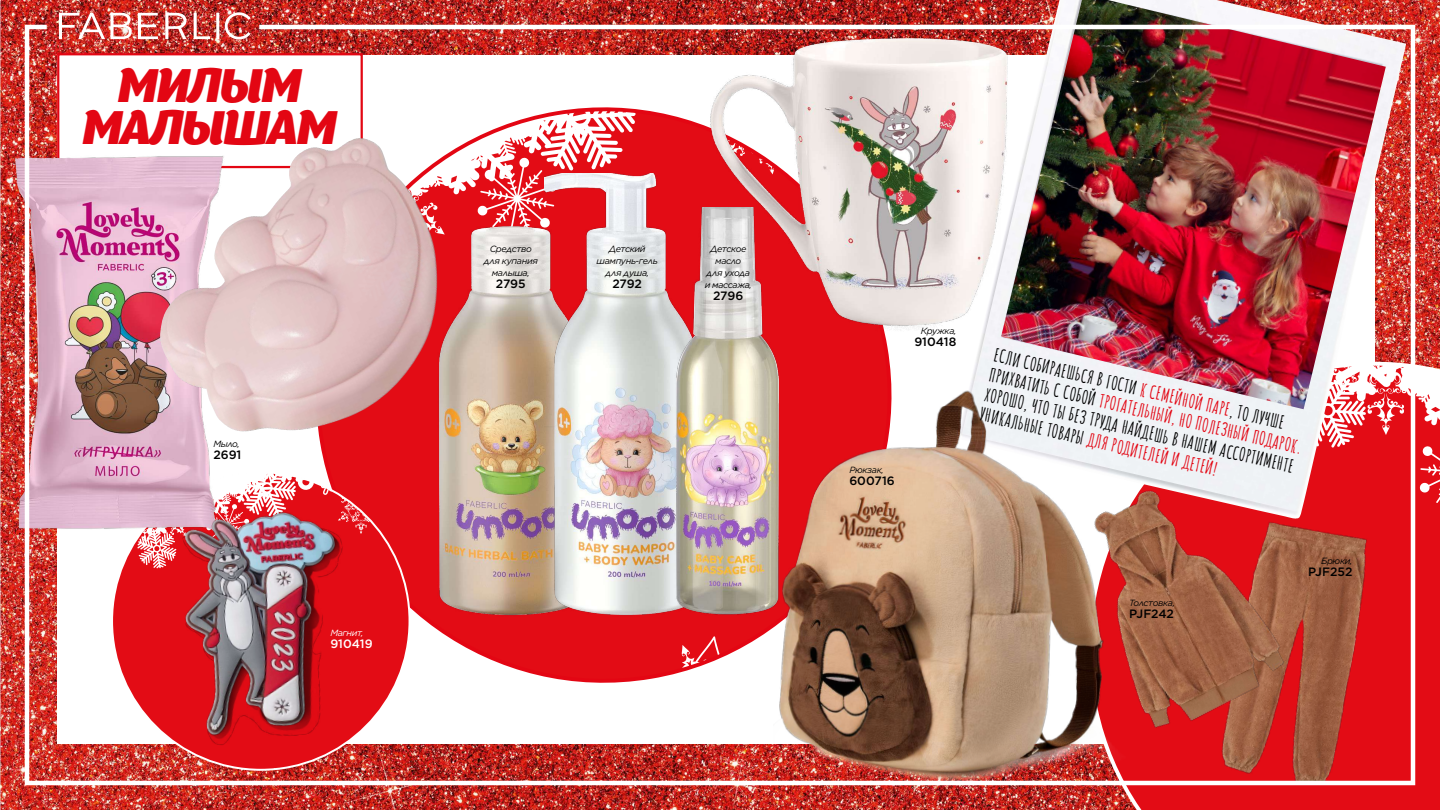
<style>
.page{position:relative;width:1440px;height:810px;background:#fff}
.page>*{position:absolute;margin:0;border:0;box-sizing:border-box;transform-origin:0 0}
.t1{font:italic 45.97px/42px "Appetite";letter-spacing:-.02em;color:#e30613;text-align:center}
.t2{font:700 18px/20.3px "Amatic SC";color:#000}
.t3{font:500 12.08px "Gotham";letter-spacing:-.01em;color:#000}
.t4{font:500 12.08px "Gotham";color:#fff}
.t5{font:italic 9px/12px "Gotham";letter-spacing:-.04em;color:#000;text-align:center}
.t6{font:italic 9px "Gotham";letter-spacing:-.04em;color:#fff}
.s1{color:#e30613}
</style>
<div class="page">
<img style="left:0;top:0;width:1440px;height:810px">
<svg style="left:1183px;top:329px;width:257px;height:481px;background:#e3232a"></svg>
<img style="left:1001px;top:0;width:385px;height:22px">
<img style="left:767px;top:788px;width:416px;height:22px">
<img style="left:0;top:122px;width:22px;height:453px">
<img style="left:143px;top:788px;width:235px;height:22px">
<img style="left:1211px;top:788px;width:171px;height:7px">
<img style="left:59px;top:12px;width:192px;height:10px">
<img style="left:22px;top:22px;width:1396px;height:766px">
<h1 class="t1" style="left:84px;top:65px;width:254px">МИЛЫМ<br>МАЛЫШАМ</h1>
<p class="t5" style="left:213px;top:438px;width:28px">Мыло,</p>
<p class="t3" style="left:213px;top:447px;width:29px">2691</p>
<p class="t6" style="left:330px;top:627px;width:35px">Магнит,</p>
<p class="t4" style="left:330px;top:636px;width:44px">910419</p>
<p class="t5" style="left:484px;top:242px;width:56px">Средство для купания малыша,</p>
<p class="t3" style="left:496px;top:276px;width:31px">2795</p>
<p class="t5" style="left:597px;top:242px;width:63px">Детский шампунь-гель для душа,</p>
<p class="t3" style="left:612px;top:276px;width:31px">2792</p>
<p class="t5" style="left:705px;top:242px;width:49px">Детское масло<br>для ухода и массажа,</p>
<p class="t3" style="left:713px;top:288px;width:32px">2796</p>
<p class="t5" style="left:921px;top:325px;width:37px">Кружка,</p>
<p class="t3" style="left:914px;top:334px;width:43px">910418</p>
<p class="t5" style="left:849px;top:464px;width:36px">Рюкзак,</p>
<p class="t3" style="left:849px;top:473px;width:47px">600716</p>
<p class="t2" style="left:997px;top:344px;width:323px;rotate:13deg">ЕСЛИ СОБИРАЕШЬСЯ В ГОСТИ <span class="s1">К СЕМЕЙНОЙ ПАРЕ</span>, ТО ЛУЧШЕ ПРИХВАТИТЬ С СОБОЙ <span class="s1">ТРОГАТЕЛЬНЫЙ, НО ПОЛЕЗНЫЙ ПОДАРОК.<br></span>ХОРОШО, ЧТО ТЫ БЕЗ ТРУДА НАЙДЕШЬ В НАШЕМ АССОРТИМЕНТЕ УНИКАЛЬНЫЕ ТОВАРЫ <span class="s1">ДЛЯ РОДИТЕЛЕЙ И ДЕТЕЙ!</span></p>
<p class="t5" style="left:1129px;top:596px;width:47px">Толстовка,</p>
<p class="t3" style="left:1129px;top:605px;width:46px">PJF242</p>
<p class="t5" style="left:1321px;top:554px;width:33px">Брюки,</p>
<p class="t3" style="left:1308px;top:564px;width:46px">PJF252</p>
</div>
